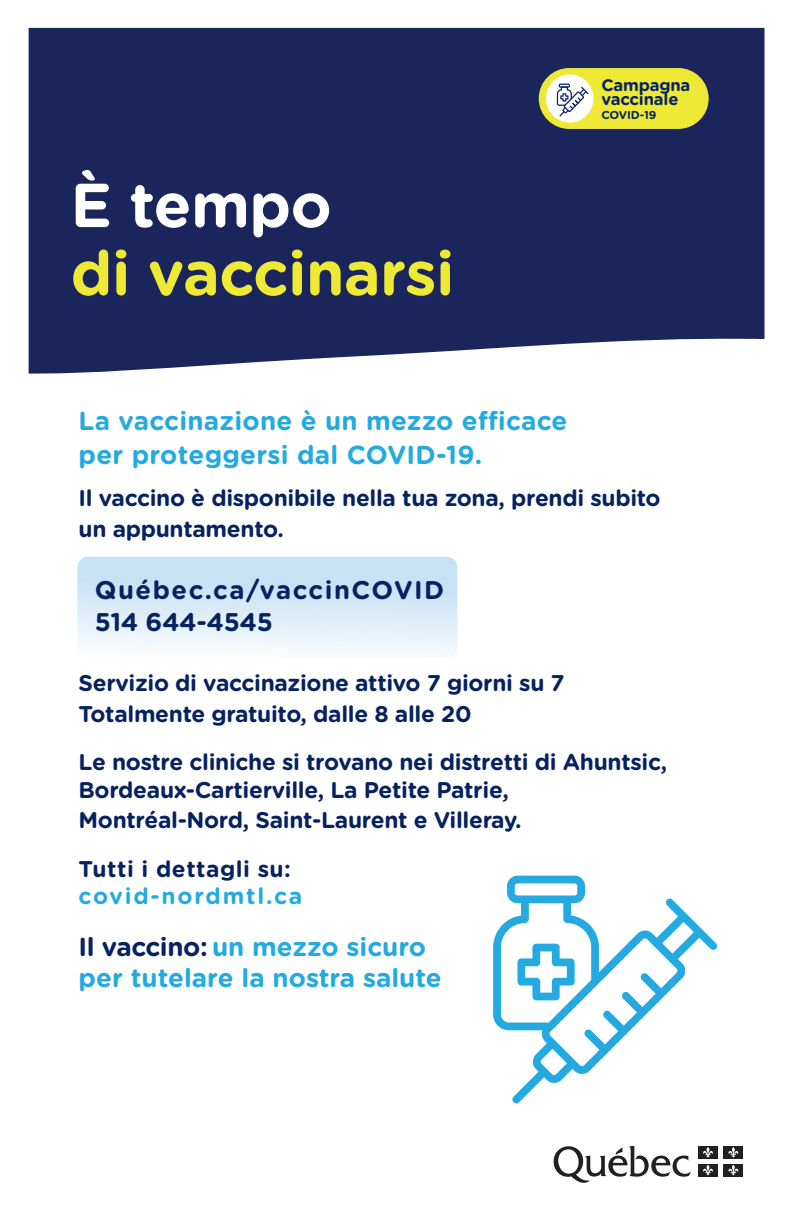
<style>
.page{position:relative;width:789px;height:1226px;background:#fff}
.page>*{position:absolute;margin:0;border:0;box-sizing:border-box;transform-origin:0 0}
.t1{font:700 62px "Gotham Rounded";letter-spacing:-.01em;color:#ede934}
.t2{font:700 62px "Gotham Rounded";letter-spacing:-.01em;color:#fff}
.t3{font:700 26px/34px "Gotham Rounded";color:#24aae1}
.t4{font:700 25.6px/32.2px "Gotham Rounded";letter-spacing:.06em;color:#072260}
.t5{font:700 22.8px/30.6px "Gotham Rounded";letter-spacing:-.015em;color:#072260}
.t6{font:700 22.8px "Gotham Rounded";letter-spacing:.08em;color:#24aae1}
.t7{font:700 16.6px/14px "Gotham Rounded";letter-spacing:-.01em;color:#072260}
.t8{font:700 11.6px "Gotham Rounded";letter-spacing:-.01em;color:#072260}
.s1{color:#072260}
</style>
<div class="page">
<div style="left:29px;top:28px;width:735px;height:346px;background:#19255b"></div>
<svg style="left:493px;top:875px;width:224px;height:228px"></svg>
<div style="left:77px;top:556px;width:380px;height:101px;background:linear-gradient(to bottom,#bddcf3,#f5fafd);border-radius:10px"></div>
<svg style="left:554px;top:1145px;width:137px;height:38px"></svg>
<div style="left:698px;top:1146px;width:20px;height:12px;background:#231f20"></div>
<svg style="left:703px;top:1147px;width:10px;height:10px"></svg>
<div style="left:724px;top:1146px;width:19px;height:12px;background:#231f20"></div>
<svg style="left:728px;top:1147px;width:11px;height:10px"></svg>
<div style="left:698px;top:1163px;width:20px;height:12px;background:#231f20"></div>
<svg style="left:703px;top:1165px;width:10px;height:10px"></svg>
<div style="left:724px;top:1163px;width:19px;height:12px;background:#231f20"></div>
<svg style="left:728px;top:1164px;width:11px;height:11px"></svg>
<div style="left:539px;top:68px;width:170px;height:61px;background:#ede934;border-radius:30px"></div>
<div style="left:546px;top:74px;width:47px;height:49px;background:#fff;border-radius:50%"></div>
<svg style="left:557px;top:85px;width:32px;height:31px"></svg>
<h1 class="t2" style="left:71px;top:160px;width:263px">È tempo</h1>
<h1 class="t1" style="left:71px;top:228px;width:386px">di vaccinarsi</h1>
<p class="t7" style="left:601px;top:78px;width:91px">Campagna vaccinale</p>
<p class="t8" style="left:601px;top:106px;width:56px">COVID-19</p>
<p class="t3" style="left:79px;top:403px;width:490px">La vaccinazione è un mezzo efficace per proteggersi dal COVID-19.</p>
<p class="t5" style="left:79px;top:481px;width:584px">Il vaccino è disponibile nella tua zona, prendi subito un appuntamento.</p>
<p class="t4" style="left:95px;top:572px;width:351px">Québec.ca/vaccinCOVID<br>514 644-4545</p>
<p class="t5" style="left:79px;top:667px;width:488px">Servizio di vaccinazione attivo 7 giorni su 7<br>Totalmente gratuito, dalle 8 alle 20</p>
<p class="t5" style="left:79px;top:747px;width:590px;line-height:27.2px">Le nostre cliniche si trovano nei distretti di Ahuntsic,<br>Bordeaux-Cartierville, La Petite Patrie,</p>
<p class="t5" style="left:79px;top:795px;width:445px;line-height:48.2px">Montréal-Nord, Saint-Laurent e Villeray.<br>Tutti i dettagli su:</p>
<p class="t6" style="left:79px;top:879px;width:225px">covid-nordmtl.ca</p>
<p class="t3" style="left:79px;top:930px;width:365px;line-height:31.2px"><span class="s1">Il vaccino:</span> un mezzo sicuro per tutelare la nostra salute</p>
</div>
